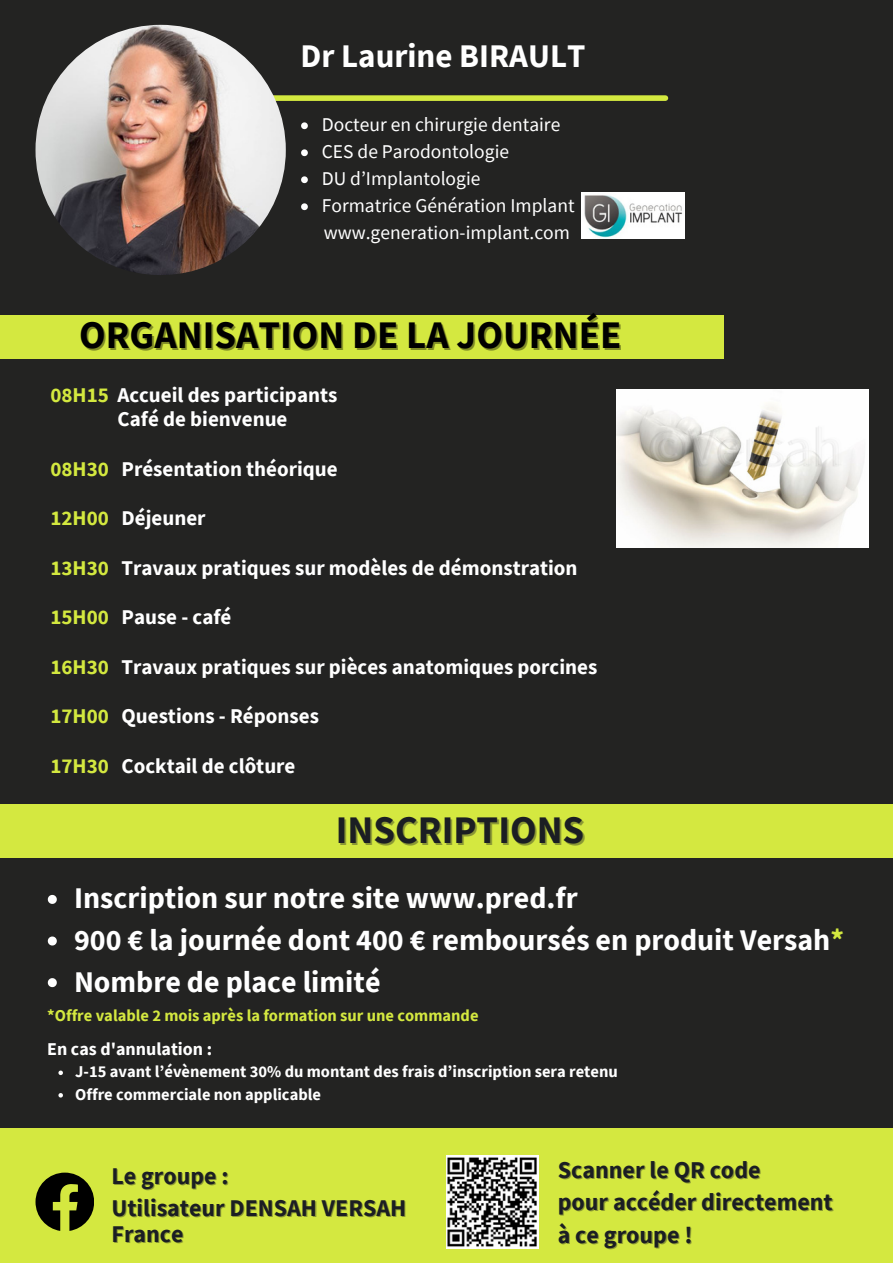
<style>
.page{position:relative;width:893px;height:1264px;background:#fff}
.page>*{position:absolute;margin:0;border:0;box-sizing:border-box;transform-origin:0 0}
.t1{font:700 39px "Source Sans Pro";color:#000}
.t2{font:700 39px "Source Sans Pro";color:#1b1e23}
.t3{font:700 33px "Source Sans Pro";color:#fff}
.t4{font:700 30px "Source Sans Pro";color:#fff}
.t5{font:700 24.15px "Source Sans Pro";color:#1b1e23}
.t6{font:700 24px "Source Sans Pro";color:#1b1e23}
.t7{font:700 21px "Source Sans Pro";color:#fff}
.t8{font:19.5px "Source Sans Pro";color:#fff}
.t9{font:700 18px "Source Sans Pro";color:#fff}
.t10{font:700 16.5px "Source Sans Pro";color:#fff}
.t11{font:700 16.5px "Source Sans Pro";color:#d4e840}
.s1{color:#d3e83f}
.s2{color:#d4e840}
</style>
<div class="page">
<div style="left:0;top:0;width:892px;height:1262px;background:#232322"></div>
<div style="left:227px;top:95px;width:438px;height:6px;background:#d3e83f"></div>
<img style="left:35px;top:25px;width:251px;height:250px;border-radius:50%">
<div style="left:0;top:315px;width:723px;height:44px;background:#d4e840"></div>
<div style="left:0;top:1128px;width:892px;height:134px;background:#d4e840"></div>
<img style="left:446px;top:1155px;width:92px;height:93px">
<svg style="left:35px;top:1172px;width:59px;height:58px"></svg>
<img style="left:582px;top:192px;width:102px;height:46px">
<img style="left:616px;top:389px;width:252px;height:158px">
<svg style="left:301px;top:122px;width:7px;height:7px"></svg>
<svg style="left:301px;top:149px;width:7px;height:7px"></svg>
<svg style="left:301px;top:176px;width:7px;height:7px"></svg>
<svg style="left:301px;top:203px;width:7px;height:7px"></svg>
<img style="left:636px;top:406px;width:219px;height:82px">
<div style="left:0;top:804px;width:892px;height:53px;background:#d4e840"></div>
<svg style="left:48px;top:894px;width:9px;height:9px"></svg>
<svg style="left:48px;top:936px;width:9px;height:9px"></svg>
<svg style="left:48px;top:978px;width:9px;height:9px"></svg>
<svg style="left:58px;top:1070px;width:5px;height:5px"></svg>
<svg style="left:58px;top:1093px;width:5px;height:4px"></svg>
<p class="t3" style="left:300px;top:35px;width:286px">Dr Laurine BIRAULT</p>
<p class="t8" style="left:322px;top:112px;width:240px">Docteur en chirurgie dentaire</p>
<p class="t8" style="left:322px;top:139px;width:189px">CES de Parodontologie</p>
<p class="t8" style="left:322px;top:166px;width:160px">DU d’Implantologie</p>
<p class="t8" style="left:322px;top:193px;width:254px">Formatrice Génération Implant</p>
<p class="t8" style="left:324px;top:220px;width:248px">www.generation-implant.com</p>
<p class="t1" style="left:79px;top:310px;width:544px">ORGANISATION DE LA JOURNÉE</p>
<p class="t7" style="left:50px;top:381px;width:288px"><span class="s1">08H15</span> Accueil des participants</p>
<p class="t7" style="left:118px;top:405px;width:171px">Café de bienvenue</p>
<p class="t7" style="left:50px;top:455px;width:289px"><span class="s1">08H30</span> Présentation théorique</p>
<p class="t7" style="left:50px;top:504px;width:157px"><span class="s1">12H00</span> Déjeuner</p>
<p class="t7" style="left:50px;top:554px;width:528px"><span class="s1">13H30</span> Travaux pratiques sur modèles de démonstration</p>
<p class="t7" style="left:50px;top:603px;width:182px"><span class="s1">15H00</span> Pause - café</p>
<p class="t7" style="left:50px;top:653px;width:548px"><span class="s1">16H30</span> Travaux pratiques sur pièces anatomiques porcines</p>
<p class="t7" style="left:50px;top:702px;width:270px"><span class="s1">17H00</span> Questions - Réponses</p>
<p class="t7" style="left:50px;top:752px;width:246px"><span class="s2">17H30</span> Cocktail de clôture</p>
<p class="t2" style="left:336px;top:804px;width:250px">INSCRIPTIONS</p>
<p class="t4" style="left:74px;top:878px;width:505px">Inscription sur notre site www.pred.fr</p>
<p class="t4" style="left:74px;top:920px;width:771px">900 € la journée dont 400 € remboursés en produit Versah<span class="s1">*</span></p>
<p class="t4" style="left:74px;top:962px;width:308px">Nombre de place limité</p>
<p class="t11" style="left:47px;top:1004px;width:433px">*Offre valable 2 mois après la formation sur une commande</p>
<p class="t9" style="left:47px;top:1037px;width:166px">En cas d'annulation :</p>
<p class="t10" style="left:75px;top:1061px;width:544px">J-15 avant l’évènement 30% du montant des frais d’inscription sera retenu</p>
<p class="t10" style="left:75px;top:1083px;width:247px">Offre commerciale non applicable</p>
<p class="t6" style="left:111px;top:1160px;width:119px">Le groupe :</p>
<p class="t6" style="left:111px;top:1192px;width:296px">Utilisateur DENSAH VERSAH</p>
<p class="t6" style="left:111px;top:1218px;width:74px">France</p>
<p class="t5" style="left:557px;top:1153px;width:204px">Scanner le QR code</p>
<p class="t5" style="left:557px;top:1186px;width:276px">pour accéder directement</p>
<p class="t5" style="left:557px;top:1219px;width:136px">à ce groupe !</p>
</div>
